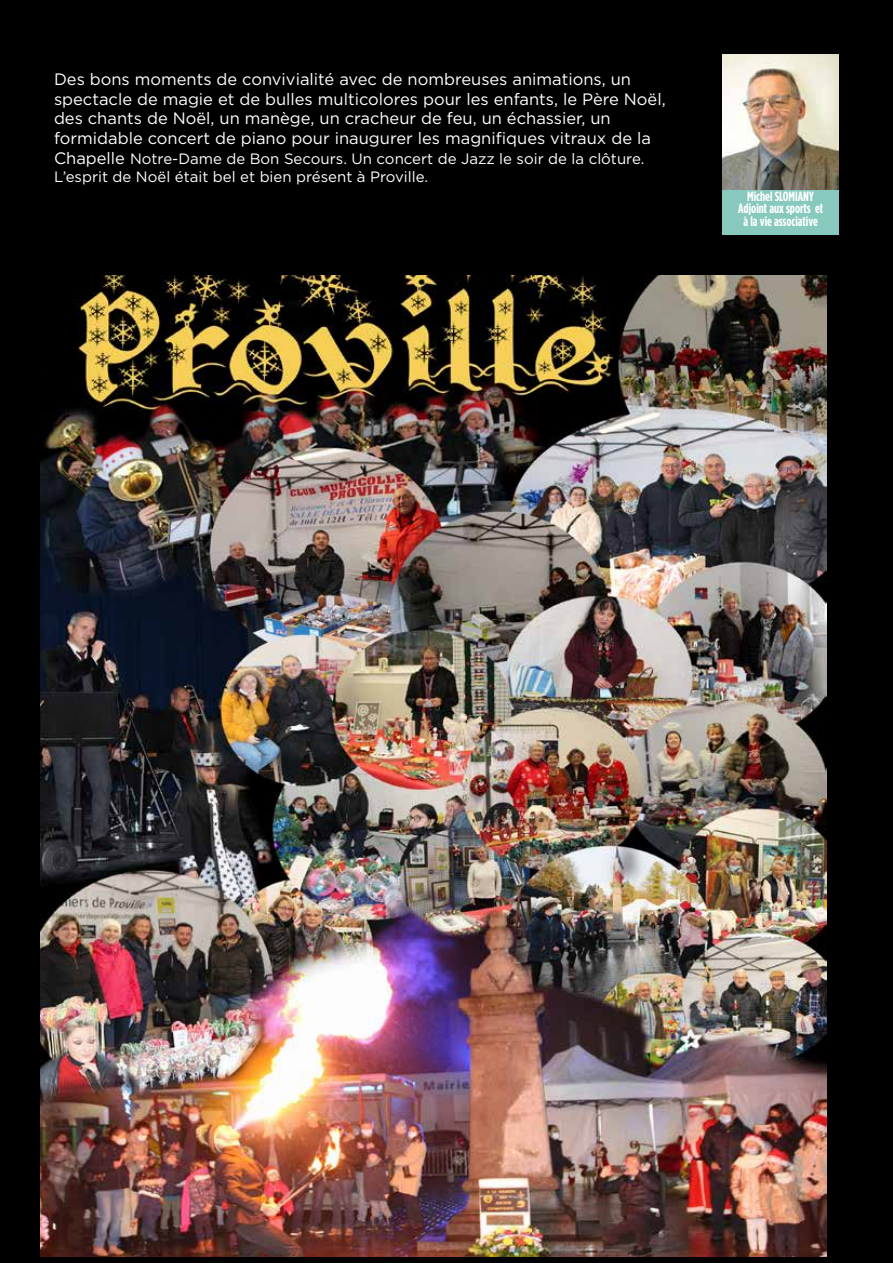
<style>
.page{position:relative;width:893px;height:1263px;background:#000}
.page>*{position:absolute;margin:0;border:0;box-sizing:border-box;transform-origin:0 0}
.t1{font:16.5px/19.8px "Gotham";color:#fff}
.t2{font:15px/18px "Gotham";color:#fff}
.t3{font:700 13.5px/12.3px "Gotham Condensed";color:#fff;text-align:center}
.s1{font-size:16.5px}
</style>
<div class="page">
<img style="left:40px;top:275px;width:787px;height:981px">
<img style="left:722px;top:54px;width:117px;height:136px">
<div style="left:722px;top:190px;width:117px;height:44px;background:#87c9bd"></div>
<p class="t1" style="left:54px;top:69px;width:613px">Des bons moments de convivialité avec de nombreuses animations, un spectacle de magie et de bulles multicolores pour les enfants, le Père Noël, des chants de Noël, un manège, un cracheur de feu, un échassier, un formidable concert de piano pour inaugurer les magnifiques vitraux de la</p>
<p class="t2" style="left:54px;top:149px;width:592px"><span class="s1">Chapelle</span> Notre-Dame de Bon Secours. Un concert de Jazz le soir de la clôture.<br>L’esprit de Noël était bel et bien présent à Proville.</p>
<p class="t3" style="left:738px;top:190px;width:86px">Michel SLOMIANY<br>Adjoint aux sports et à la vie associative</p>
</div>
